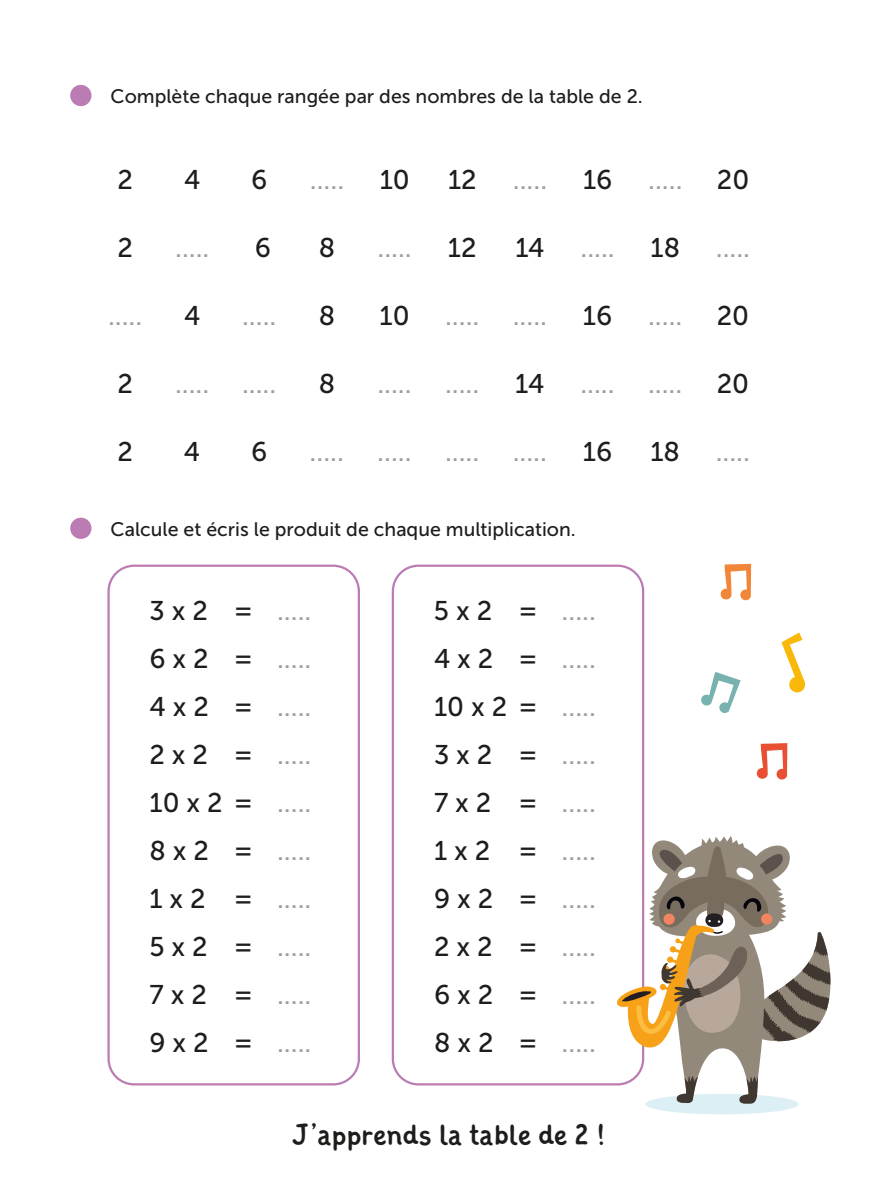
<style>
.page{position:relative;width:881px;height:1191px;background:#fff}
.page>*{position:absolute;margin:0;border:0;box-sizing:border-box;transform-origin:0 0}
.t1{font:28.5px "Charlie Free";letter-spacing:.02em;color:#1d1d1b}
.t2{font:27px/48px "Museo Sans 500";color:#9d9d9c;text-align:justify}
.t3{font:27px "Museo Sans 500";color:#1d1d1b}
.t4{font:19.5px "Museo Sans 500";color:#1d1d1b}
.s1{color:#1d1d1b}
.s2{font-size:29.7px;color:#1d1d1b}
</style>
<div class="page">
<div style="left:645px;top:1093px;width:153px;height:21px;background:#dceff4;border-radius:50%"></div>
<div style="left:107px;top:564px;width:253px;height:521px;border:2px solid #bb7cb3;border-radius:26px"></div>
<div style="left:391px;top:564px;width:253px;height:521px;border:2px solid #bb7cb3;border-radius:26px"></div>
<div style="left:70px;top:85px;width:21px;height:21px;background:#bb7cb3;border-radius:50%"></div>
<div style="left:70px;top:517px;width:21px;height:22px;background:#bb7cb3;border-radius:50%"></div>
<svg style="left:616px;top:835px;width:214px;height:270px"></svg>
<svg style="left:720px;top:564px;width:30px;height:36px"></svg>
<svg style="left:701px;top:672px;width:39px;height:41px"></svg>
<svg style="left:781px;top:632px;width:24px;height:61px"></svg>
<svg style="left:756px;top:743px;width:31px;height:36px"></svg>
<p class="t4" style="left:111px;top:86px;width:533px">Complète chaque rangée par des nombres de la table de 2.</p>
<p class="t3" style="left:117px;top:165px;width:17px">2</p>
<p class="t3" style="left:184px;top:165px;width:18px">4</p>
<p class="t3" style="left:251px;top:165px;width:18px">6</p>
<p class="t2" style="left:310px;top:156px;width:36px">.....</p>
<p class="t3" style="left:379px;top:165px;width:32px">10</p>
<p class="t3" style="left:448px;top:165px;width:30px">12</p>
<p class="t2" style="left:512px;top:156px;width:36px">.....</p>
<p class="t3" style="left:582px;top:165px;width:31px">16</p>
<p class="t2" style="left:648px;top:156px;width:36px">.....</p>
<p class="t3" style="left:117px;top:233px;width:17px">2</p>
<p class="t2" style="left:175px;top:224px;width:36px">.....</p>
<p class="t3" style="left:254px;top:233px;width:18px">6</p>
<p class="t3" style="left:318px;top:233px;width:18px">8</p>
<p class="t2" style="left:377px;top:224px;width:36px">.....</p>
<p class="t3" style="left:448px;top:233px;width:30px">12</p>
<p class="t3" style="left:515px;top:233px;width:31px">14</p>
<p class="t2" style="left:580px;top:224px;width:36px">.....</p>
<p class="t3" style="left:650px;top:233px;width:31px">18</p>
<p class="t2" style="left:108px;top:292px;width:36px">.....</p>
<p class="t3" style="left:184px;top:301px;width:18px">4</p>
<p class="t2" style="left:242px;top:292px;width:36px">.....</p>
<p class="t3" style="left:318px;top:301px;width:18px">8</p>
<p class="t3" style="left:379px;top:301px;width:32px">10</p>
<p class="t2" style="left:445px;top:292px;width:103px">..... .....</p>
<p class="t3" style="left:582px;top:301px;width:31px">16</p>
<p class="t2" style="left:648px;top:292px;width:36px">.....</p>
<p class="t3" style="left:117px;top:369px;width:17px">2</p>
<p class="t2" style="left:175px;top:360px;width:103px">..... .....</p>
<p class="t3" style="left:318px;top:369px;width:18px">8</p>
<p class="t2" style="left:377px;top:360px;width:103px">..... .....</p>
<p class="t3" style="left:515px;top:369px;width:31px">14</p>
<p class="t2" style="left:580px;top:360px;width:103px">..... .....</p>
<p class="t3" style="left:117px;top:437px;width:17px">2</p>
<p class="t3" style="left:184px;top:437px;width:18px">4</p>
<p class="t3" style="left:251px;top:437px;width:18px">6</p>
<p class="t2" style="left:309px;top:428px;width:239px">..... ..... ..... .....</p>
<p class="t3" style="left:582px;top:437px;width:31px">16</p>
<p class="t3" style="left:650px;top:437px;width:31px">18</p>
<p class="t4" style="left:111px;top:518px;width:466px">Calcule et écris le produit de chaque multiplication.</p>
<p class="t2" style="left:149px;top:587px;width:163px"><span class="s1">3 x 2</span> <span class="s2">=</span> .....<br><span class="s1">6 x 2</span> <span class="s2">=</span> .....<br><span class="s1">4 x 2</span> <span class="s2">=</span> .....<br><span class="s1">2 x 2</span> <span class="s2">=</span> .....<br><span class="s1">10 x 2</span> <span class="s2">=</span> .....<br><span class="s1">8 x 2</span> <span class="s2">=</span> .....<br><span class="s1">1 x 2</span> <span class="s2">=</span> .....<br><span class="s1">5 x 2</span> <span class="s2">=</span> .....<br><span class="s1">7 x 2</span> <span class="s2">=</span> .....<br><span class="s1">9 x 2</span> <span class="s2">=</span> .....</p>
<p class="t2" style="left:434px;top:587px;width:163px"><span class="s1">5 x 2</span> <span class="s2">=</span> .....<br><span class="s1">4 x 2</span> <span class="s2">=</span> .....<br><span class="s1">10 x 2</span> <span class="s2">=</span> .....<br><span class="s1">3 x 2</span> <span class="s2">=</span> .....<br><span class="s1">7 x 2</span> <span class="s2">=</span> .....<br><span class="s1">1 x 2</span> <span class="s2">=</span> .....<br><span class="s1">9 x 2</span> <span class="s2">=</span> .....<br><span class="s1">2 x 2</span> <span class="s2">=</span> .....<br><span class="s1">6 x 2</span> <span class="s2">=</span> .....<br><span class="s1">8 x 2</span> <span class="s2">=</span> .....</p>
<p class="t1" style="left:292px;top:1117px;width:315px">J’apprends la table de 2 !</p>
<p class="t3" style="left:716px;top:165px;width:34px">20</p>
<p class="t2" style="left:715px;top:224px;width:36px">.....</p>
<p class="t3" style="left:716px;top:301px;width:34px">20</p>
<p class="t3" style="left:716px;top:369px;width:34px">20</p>
<p class="t2" style="left:715px;top:428px;width:36px">.....</p>
</div>
